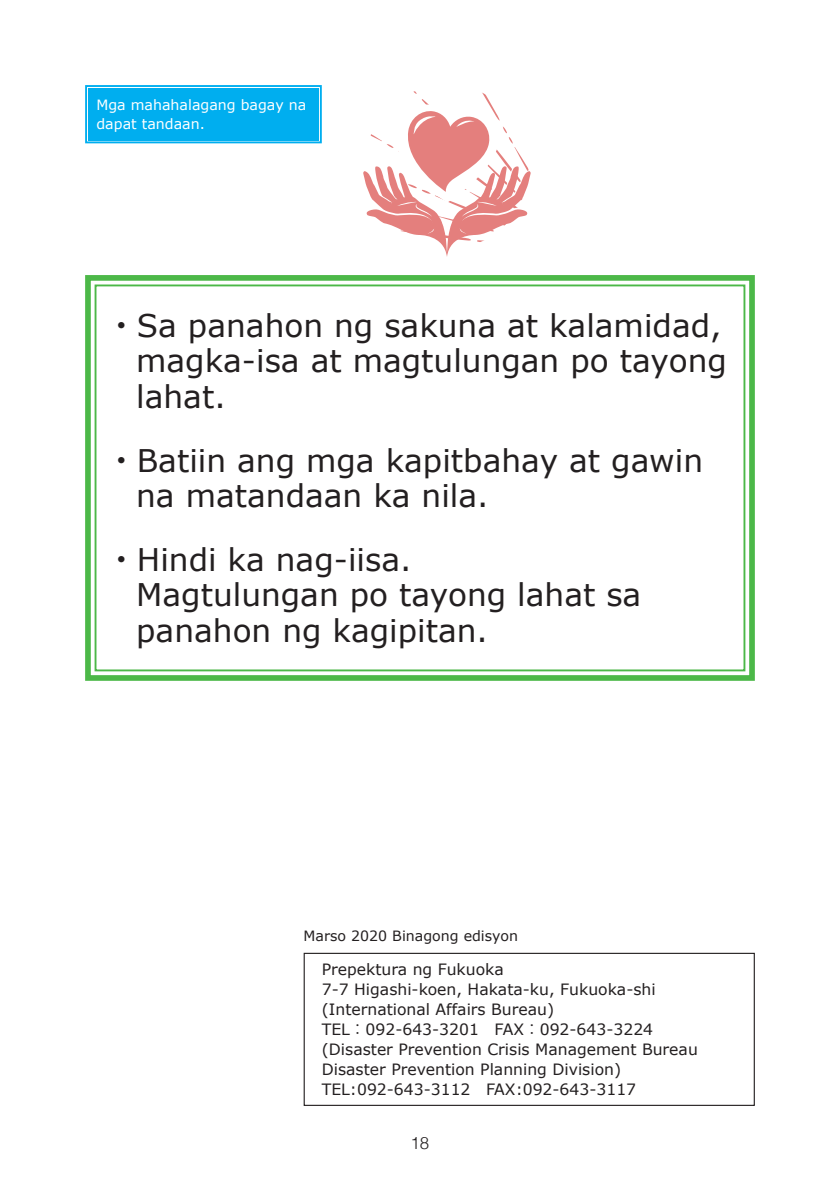
<style>
.page{position:relative;width:840px;height:1191px;background:#fff}
.page>*{position:absolute;margin:0;border:0;box-sizing:border-box;transform-origin:0 0}
.t1{font:31.2px/35.4px "MS Reference Sans Serif";color:#231f20}
.t2{font:300 17px "Helvetica";color:#231f20}
.t3{font:15.6px/19.8px "MS Reference Sans Serif";color:#231f20}
.t4{font:14.2px/18.4px "MS Reference Sans Serif";color:#fff}
.t5{font:14.2px "MS Reference Sans Serif";color:#231f20}
.s1{font-family:"Koz Min Pro"}
.s2{font-family:"Shin M Go Pro"}
</style>
<div class="page">
<div style="left:303px;top:952px;width:451px;height:154px;border:1px solid #231f20"></div>
<svg style="left:85px;top:275px;width:670px;height:406px"></svg>
<div style="left:94px;top:284px;width:651px;height:387px;border:2px solid #4cb848"></div>
<svg style="left:363px;top:91px;width:167px;height:166px"></svg>
<svg style="left:85px;top:85px;width:237px;height:59px;background:#0eb2ef"></svg>
<div style="left:89px;top:89px;width:229px;height:51px;border:2px solid #00aeef"></div>
<p class="t4" style="left:96px;top:95px;width:211px">Mga mahahalagang bagay na dapat tandaan.</p>
<h1 class="t1" style="left:136px;top:307px;width:592px;text-indent:-30px"><span class="s1">・</span>Sa panahon ng sakuna at kalamidad, magka-isa at magtulungan po tayong lahat.</h1>
<h1 class="t1" style="left:136px;top:441px;width:568px;text-indent:-30px"><span class="s1">・</span>Batiin ang mga kapitbahay at gawin na matandaan ka nila.</h1>
<h1 class="t1" style="left:136px;top:540px;width:506px;text-indent:-30px"><span class="s1">・</span>Hindi ka nag-iisa.<br>Magtulungan po tayong lahat sa panahon ng kagipitan.</h1>
<p class="t5" style="left:303px;top:926px;width:216px">Marso 2020 Binagong edisyon</p>
<p class="t3" style="left:321px;top:959px;width:377px">Prepektura ng Fukuoka<br>7-7 Higashi-koen, Hakata-ku, Fukuoka-shi (International Affairs Bureau)<br>TEL<span class="s2">：</span>092-643-3201 FAX<span class="s2">：</span>092-643-3224 (Disaster Prevention Crisis Management Bureau Disaster Prevention Planning Division)<br>TEL:092-643-3112 FAX:092-643-3117</p>
<p class="t2" style="left:410px;top:1128px;width:20px">18</p>
</div>
